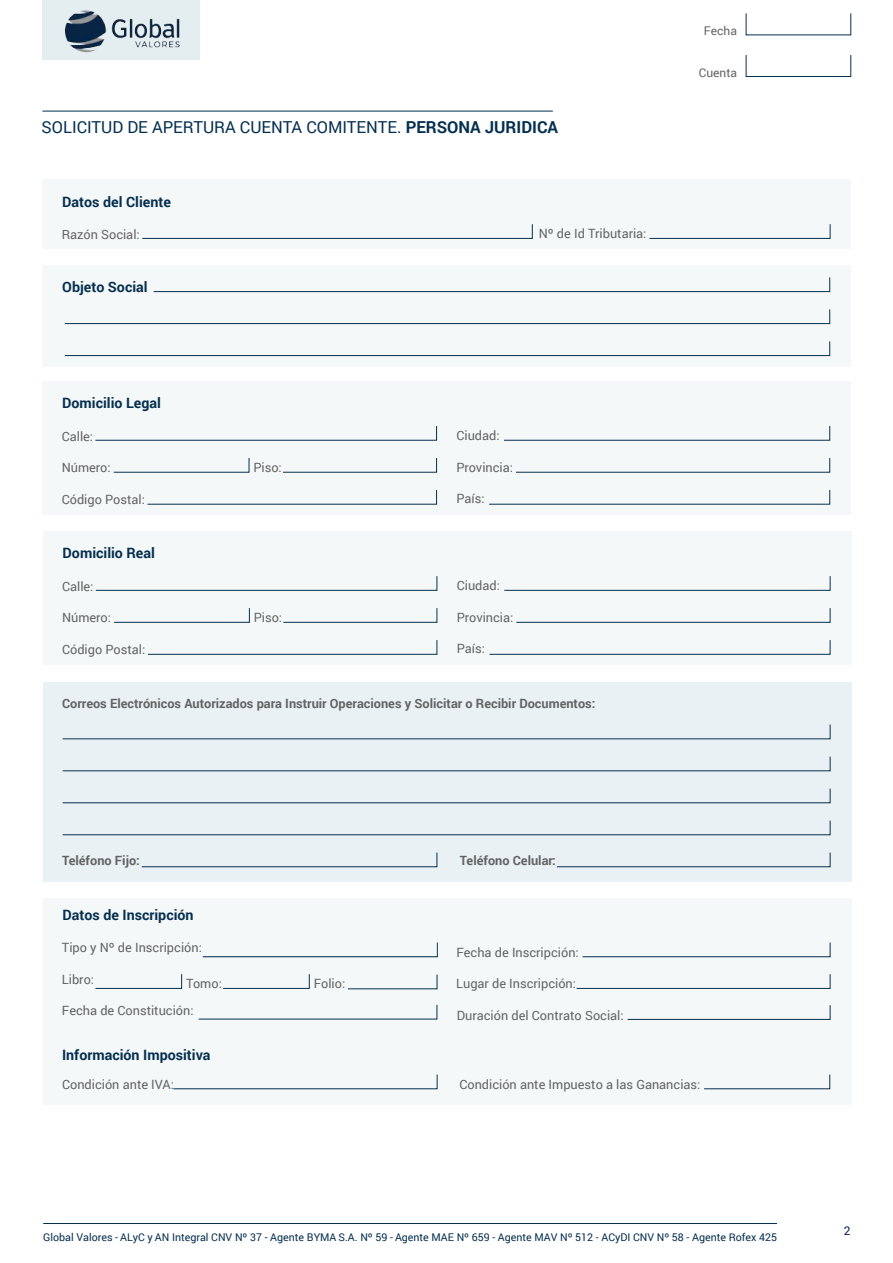
<style>
.page{position:relative;width:893px;height:1263px;background:#fff}
.page>*{position:absolute;margin:0;border:0;box-sizing:border-box;transform-origin:0 0}
.t1{font:16.5px "Roboto";color:#052f4f}
.t2{font:700 14.25px "Roboto";color:#052f4f}
.t3{font:12.75px "Roboto";color:#636363}
.t4{font:700 12.75px "Roboto";color:#636363}
.t5{font:12px "Roboto";color:#636363}
.t6{font:12px "Roboto";color:#0f215e}
.t7{font:10.65px "Roboto";color:#052f4f}
.s1{font-weight:700}
</style>
<div class="page">
<div style="left:43px;top:180px;width:808px;height:69px;background:#f4f8f9"></div>
<div style="left:43px;top:265px;width:808px;height:101px;background:#f4f8f9"></div>
<div style="left:43px;top:898px;width:808px;height:207px;background:#f4f8f9"></div>
<hr style="left:42px;top:111px;width:511px;height:1px;background:#052f4f">
<div style="left:42px;top:0;width:157px;height:60px;background:#e4eef1"></div>
<div style="left:746px;top:55px;width:105px;height:22px;border:1px solid #052f4f"></div>
<svg style="left:142px;top:224px;width:391px;height:15px"></svg>
<svg style="left:649px;top:224px;width:181px;height:15px"></svg>
<div style="left:43px;top:382px;width:808px;height:133px;background:#f4f8f9"></div>
<svg style="left:95px;top:426px;width:342px;height:14px"></svg>
<svg style="left:283px;top:458px;width:154px;height:14px"></svg>
<svg style="left:113px;top:458px;width:136px;height:14px"></svg>
<svg style="left:147px;top:490px;width:290px;height:14px"></svg>
<svg style="left:489px;top:490px;width:341px;height:14px"></svg>
<svg style="left:504px;top:426px;width:326px;height:14px"></svg>
<svg style="left:516px;top:458px;width:314px;height:14px"></svg>
<div style="left:43px;top:531px;width:808px;height:134px;background:#f4f8f9"></div>
<svg style="left:95px;top:576px;width:342px;height:15px"></svg>
<svg style="left:283px;top:608px;width:154px;height:15px"></svg>
<svg style="left:114px;top:608px;width:136px;height:15px"></svg>
<svg style="left:148px;top:640px;width:289px;height:15px"></svg>
<svg style="left:489px;top:640px;width:341px;height:15px"></svg>
<svg style="left:504px;top:576px;width:326px;height:15px"></svg>
<svg style="left:516px;top:608px;width:314px;height:15px"></svg>
<div style="left:43px;top:682px;width:808px;height:200px;background:#eaf1f4"></div>
<svg style="left:62px;top:724px;width:768px;height:15px"></svg>
<svg style="left:62px;top:756px;width:768px;height:15px"></svg>
<svg style="left:62px;top:788px;width:768px;height:15px"></svg>
<svg style="left:62px;top:820px;width:768px;height:15px"></svg>
<svg style="left:142px;top:852px;width:295px;height:15px"></svg>
<svg style="left:557px;top:852px;width:273px;height:15px"></svg>
<svg style="left:153px;top:277px;width:677px;height:15px"></svg>
<svg style="left:64px;top:309px;width:766px;height:15px"></svg>
<svg style="left:64px;top:341px;width:766px;height:15px"></svg>
<svg style="left:202px;top:942px;width:236px;height:15px"></svg>
<svg style="left:198px;top:1004px;width:239px;height:15px"></svg>
<svg style="left:173px;top:1074px;width:264px;height:15px"></svg>
<svg style="left:704px;top:1074px;width:126px;height:15px"></svg>
<svg style="left:95px;top:974px;width:87px;height:15px"></svg>
<svg style="left:223px;top:974px;width:87px;height:15px"></svg>
<svg style="left:348px;top:974px;width:89px;height:15px"></svg>
<svg style="left:576px;top:974px;width:254px;height:15px"></svg>
<svg style="left:582px;top:942px;width:248px;height:15px"></svg>
<svg style="left:627px;top:1005px;width:203px;height:15px"></svg>
<hr style="left:43px;top:1223px;width:734px;height:1px;background:#052f4f">
<img style="left:65px;top:10px;width:115px;height:43px">
<p class="t1" style="left:42px;top:116px;width:518px">SOLICITUD DE APERTURA CUENTA COMITENTE. <span class="s1">PERSONA JURIDICA</span></p>
<p class="t2" style="left:62px;top:192px;width:110px">Datos del Cliente</p>
<p class="t3" style="left:62px;top:225px;width:80px">Razón Social:</p>
<p class="t3" style="left:539px;top:225px;width:109px">Nº de Id Tributaria:</p>
<p class="t2" style="left:62px;top:277px;width:87px">Objeto Social</p>
<p class="t2" style="left:62px;top:393px;width:100px">Domicilio Legal</p>
<p class="t3" style="left:62px;top:427px;width:33px">Calle:</p>
<p class="t3" style="left:62px;top:459px;width:50px">Número:</p>
<p class="t3" style="left:253px;top:459px;width:30px">Piso:</p>
<p class="t3" style="left:62px;top:490px;width:85px">Código Postal:</p>
<p class="t2" style="left:63px;top:543px;width:94px">Domicilio Real</p>
<p class="t3" style="left:62px;top:577px;width:33px">Calle:</p>
<p class="t3" style="left:62px;top:609px;width:50px">Número:</p>
<p class="t3" style="left:254px;top:609px;width:30px">Piso:</p>
<p class="t3" style="left:62px;top:640px;width:85px">Código Postal:</p>
<p class="t3" style="left:456px;top:427px;width:45px">Ciudad:</p>
<p class="t3" style="left:456px;top:458px;width:58px">Provincia:</p>
<p class="t3" style="left:456px;top:490px;width:30px">País:</p>
<p class="t3" style="left:457px;top:577px;width:45px">Ciudad:</p>
<p class="t3" style="left:457px;top:608px;width:58px">Provincia:</p>
<p class="t3" style="left:457px;top:640px;width:30px">País:</p>
<p class="t4" style="left:62px;top:694px;width:535px">Correos Electrónicos Autorizados para Instruir Operaciones y Solicitar o Recibir Documentos:</p>
<p class="t5" style="left:704px;top:22px;width:35px">Fecha</p>
<p class="t5" style="left:699px;top:64px;width:40px">Cuenta</p>
<p class="t4" style="left:62px;top:852px;width:79px">Teléfono Fijo:</p>
<p class="t4" style="left:460px;top:852px;width:97px">Teléfono Celular:</p>
<p class="t2" style="left:63px;top:905px;width:133px">Datos de Inscripción</p>
<p class="t3" style="left:62px;top:939px;width:141px">Tipo y Nº de Inscripción:</p>
<p class="t3" style="left:62px;top:970px;width:34px">Libro:</p>
<p class="t3" style="left:62px;top:1002px;width:133px">Fecha de Constitución:</p>
<p class="t3" style="left:457px;top:1006px;width:168px">Duración del Contrato Social:</p>
<p class="t2" style="left:62px;top:1045px;width:150px">Información Impositiva</p>
<p class="t3" style="left:62px;top:1075px;width:113px">Condición ante IVA:</p>
<p class="t3" style="left:459px;top:1075px;width:243px">Condición ante Impuesto a las Ganancias:</p>
<p class="t3" style="left:457px;top:943px;width:124px">Fecha de Inscripción:</p>
<p class="t3" style="left:186px;top:975px;width:37px">Tomo:</p>
<p class="t3" style="left:314px;top:975px;width:33px">Folio:</p>
<p class="t3" style="left:456px;top:975px;width:121px">Lugar de Inscripción:</p>
<p class="t7" style="left:43px;top:1230px;width:735px">Global Valores - ALyC y AN Integral CNV Nº 37 - Agente BYMA S.A. Nº 59 - Agente MAE Nº 659 - Agente MAV Nº 512 - ACyDI CNV Nº 58 - Agente Rofex 425</p>
<p class="t6" style="left:844px;top:1222px;width:8px">2</p>
</div>
